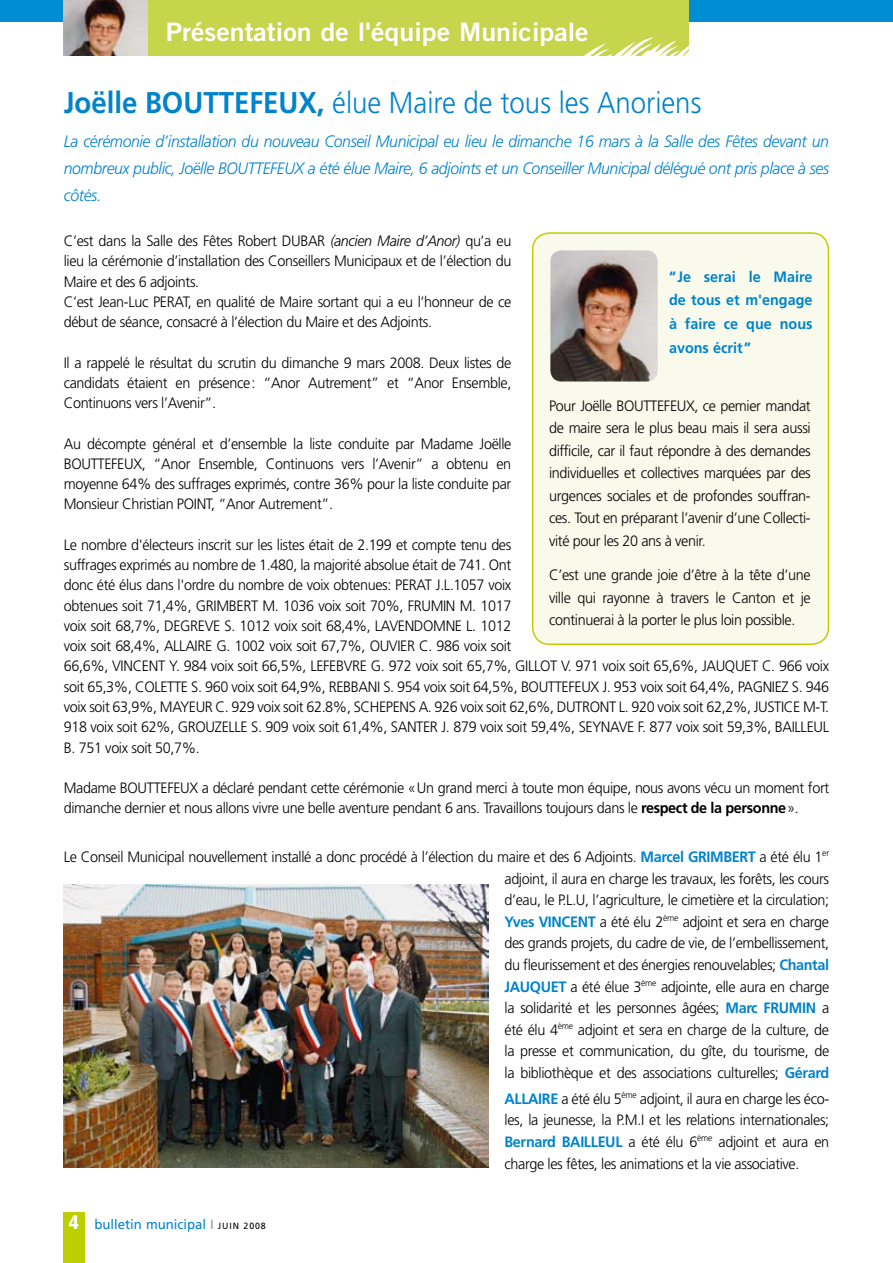
<style>
.page{position:relative;width:893px;height:1263px;background:#fff}
.page>*{position:absolute;margin:0;border:0;box-sizing:border-box;transform-origin:0 0}
.t1{font:300 30px "Frutiger";color:#0083cb;scale:.92 1}
.t2{font:25.5px "Trade Gothic Bold Two";color:#fff;scale:1.05 1}
.t3{font:italic 300 16.5px/27px "Frutiger";letter-spacing:-.025em;color:#0083cb;text-align:justify;scale:.96 1}
.t4{font:300 15px/20.2px "Frutiger";letter-spacing:-.025em;color:#000;text-align:justify;scale:.96 1}
.t5{font:700 15px/23.7px "Frutiger";color:#0083cb;text-align:justify;scale:.96 1}
.t6{font:13.5px "Frutiger";color:#0083cb}
.s1{font-weight:700}
.s2{font-style:italic}
.s3{font-weight:700;color:#0083cb}
.s4{font-weight:900;font-stretch:condensed;font-size:19.5px;color:#fff}
.s5{color:#97979b}
.s6{font-size:9px;color:#000}
</style>
<div class="page">
<div style="left:0;top:0;width:893px;height:21px;background:#008dd3"></div>
<div style="left:70px;top:0;width:619px;height:56px;background:#c6d54c"></div>
<svg style="left:584px;top:37px;width:105px;height:19px"></svg>
<div style="left:64px;top:1212px;width:21px;height:51px;background:#bdcf00"></div>
<img style="left:64px;top:885px;width:424px;height:282px">
<img style="left:64px;top:0;width:83px;height:55px">
<div style="left:533px;top:233px;width:295px;height:411px;background:#f9faec;border-radius:17px"></div>
<div style="left:532px;top:232px;width:297px;height:413px;border:2px solid #bdcf00;border-radius:17px"></div>
<img style="left:550px;top:250px;width:108px;height:131px;border-radius:11px">
<h2 class="t2" style="left:166px;top:17px;width:404px">Présentation de l'équipe Municipale</h2>
<h1 class="t1" style="left:64px;top:86px;width:694px"><span class="s1">Joëlle BOUTTEFEUX,</span> élue Maire de tous les Anoriens</h1>
<p class="t3" style="left:64px;top:128px;width:799px">La cérémonie d’installation du nouveau Conseil Municipal eu lieu le dimanche 16 mars à la Salle des Fêtes devant un nombreux public, Joëlle BOUTTEFEUX a été élue Maire, 6 adjoints et un Conseiller Municipal délégué ont pris place à ses côtés.</p>
<p class="t4" style="left:64px;top:231px;width:468px;text-align:left">C’est dans la Salle des Fêtes Robert DUBAR <span class="s2">(ancien Maire d’Anor)</span> qu’a eu lieu la cérémonie d’installation des Conseillers Municipaux et de l’élection du Maire et des 6 adjoints.<br>C’est Jean-Luc PERAT, en qualité de Maire sortant qui a eu l’honneur de ce début de séance, consacré à l’élection du Maire et des Adjoints.</p>
<p class="t4" style="left:64px;top:352px;width:468px">Il a rappelé le résultat du scrutin du dimanche 9 mars 2008. Deux listes de candidats étaient en présence: “Anor Autrement” et “Anor Ensemble, Continuons vers l’Avenir”.</p>
<p class="t4" style="left:64px;top:433px;width:468px">Au décompte général et d’ensemble la liste conduite par Madame Joëlle BOUTTEFEUX, “Anor Ensemble, Continuons vers l’Avenir” a obtenu en moyenne 64% des suffrages exprimés, contre 36% pour la liste conduite par Monsieur Christian POINT, “Anor Autrement”.</p>
<p class="t4" style="left:64px;top:535px;width:799px;text-align:left">Le nombre d'électeurs inscrit sur les listes était de 2.199 et compte tenu des<br>suffrages exprimés au nombre de 1.480, la majorité absolue était de 741. Ont<br>donc été élus dans l'ordre du nombre de voix obtenues: PERAT J.L.1057 voix<br>obtenues soit 71,4%, GRIMBERT M. 1036 voix soit 70%, FRUMIN M. 1017<br>voix soit 68,7%, DEGREVE S. 1012 voix soit 68,4%, LAVENDOMNE L. 1012<br>voix soit 68,4%, ALLAIRE G. 1002 voix soit 67,7%, OUVIER C. 986 voix soit<br>66,6%, VINCENT Y. 984 voix soit 66,5%, LEFEBVRE G. 972 voix soit 65,7%, GILLOT V. 971 voix soit 65,6%, JAUQUET C. 966 voix soit 65,3%, COLETTE S. 960 voix soit 64,9%, REBBANI S. 954 voix soit 64,5%, BOUTTEFEUX J. 953 voix soit 64,4%, PAGNIEZ S. 946 voix soit 63,9%, MAYEUR C. 929 voix soit 62.8%, SCHEPENS A. 926 voix soit 62,6%, DUTRONT L. 920 voix soit 62,2%, JUSTICE M-T.<br>918 voix soit 62%, GROUZELLE S. 909 voix soit 61,4%, SANTER J. 879 voix soit 59,4%, SEYNAVE F. 877 voix soit 59,3%, BAILLEUL B. 751 voix soit 50,7%.</p>
<p class="t4" style="left:64px;top:778px;width:799px">Madame BOUTTEFEUX a déclaré pendant cette cérémonie «Un grand merci à toute mon équipe, nous avons vécu un moment fort dimanche dernier et nous allons vivre une belle aventure pendant 6 ans. Travaillons toujours dans le <span class="s1">respect de la personne</span>».</p>
<p class="t5" style="left:669px;top:264px;width:151px">“Je serai le Maire de tous et m'engage à faire ce que nous avons écrit”</p>
<p class="t4" style="left:549px;top:394px;width:274px;line-height:22.5px">Pour Joëlle BOUTTEFEUX, ce pemier mandat de maire sera le plus beau mais il sera aussi difficile, car il faut répondre à des demandes individuelles et collectives marquées par des urgences sociales et de profondes souffran&shy;ces. Tout en préparant l’avenir d’une Collecti&shy;vité pour les 20 ans à venir.</p>
<p class="t4" style="left:549px;top:564px;width:274px;line-height:22.5px">C’est une grande joie d’être à la tête d’une ville qui rayonne à travers le Canton et je continuerai à la porter le plus loin possible.</p>
<p class="t4" style="left:504px;top:846px;width:340px;line-height:21.6px;text-indent:-441px">Le Conseil Municipal nouvellement installé a donc procédé à l’élection du maire et des 6 Adjoints. <span class="s3">Marcel GRIMBERT</span> a été élu 1<sup>er </sup>adjoint, il aura en charge les travaux, les forêts, les cours d’eau, le P.L.U, l’agriculture, le cimetière et la circulation; <span class="s3">Yves VINCENT</span> a été élu 2<sup>ème</sup> adjoint et sera en charge des grands projets, du cadre de vie, de l’embellissement, du fleurissement et des énergies renouvelables; <span class="s3">Chantal JAUQUET</span> a été élue 3<sup>ème</sup> adjointe, elle aura en charge la solidarité et les personnes âgées; <span class="s3">Marc FRUMIN</span> a été élu 4<sup>ème</sup> adjoint et sera en charge de la culture, de la presse et communication, du gîte, du tourisme, de la bibliothèque et des associations culturelles; <span class="s3">Gérard</span></p>
<p class="t4" style="left:504px;top:1088px;width:340px;line-height:21.6px"><span class="s3">ALLAIRE</span> a été élu 5<sup>ème</sup> adjoint, il aura en charge les éco&shy;les, la jeunesse, la P.M.I et les relations internationales; <span class="s3">Bernard BAILLEUL</span> a été élu 6<sup>ème</sup> adjoint et aura en charge les fêtes, les animations et la vie associative.</p>
<p class="t6" style="left:69px;top:1217px;width:198px"><span class="s4">4</span> bulletin municipal <span class="s5">I</span> <span class="s6">JUIN 2008</span></p>
</div>
